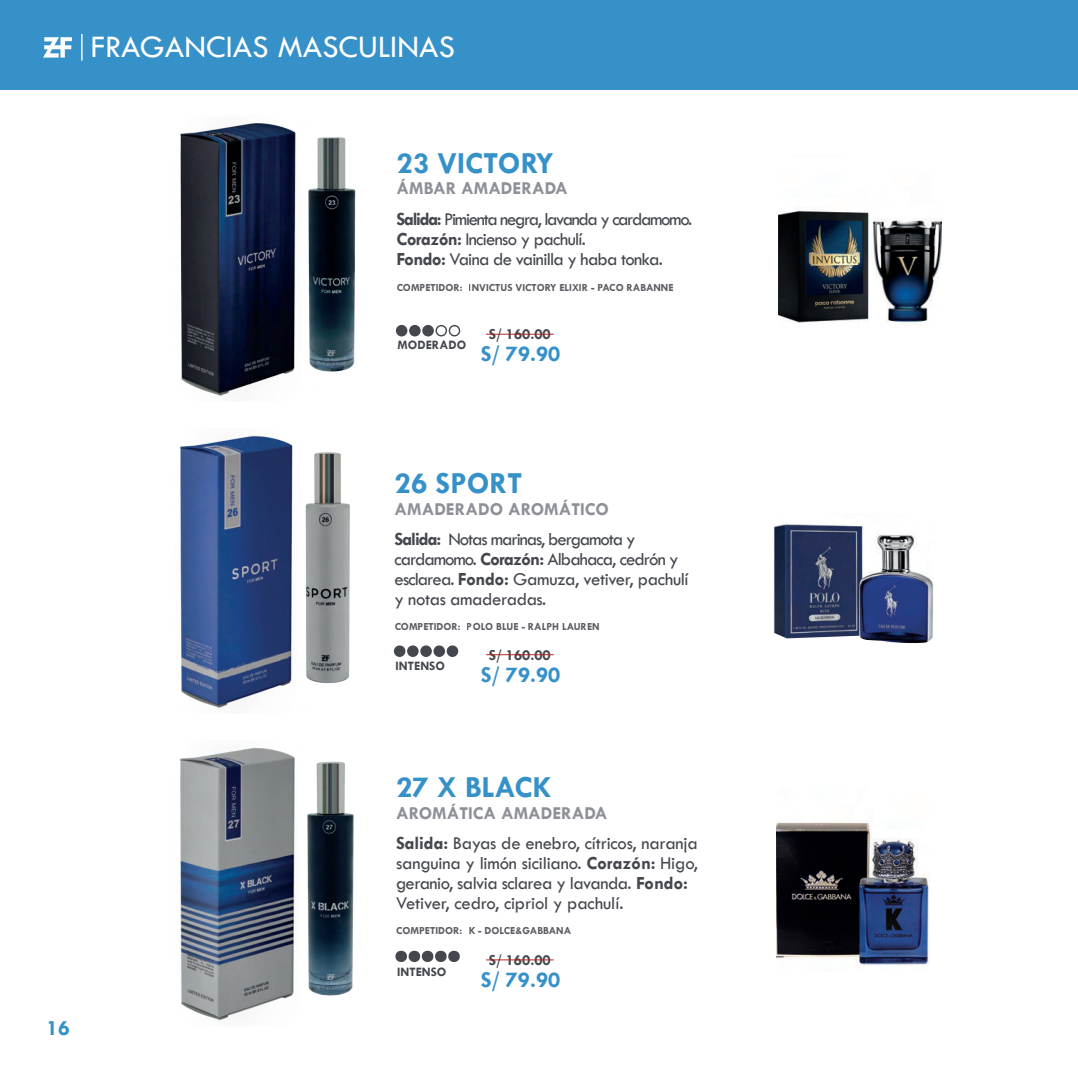
<style>
.page{position:relative;width:1078px;height:1078px;background:#fff}
.page>*{position:absolute;margin:0;border:0;box-sizing:border-box;transform-origin:0 0}
.t1{font:32.4px "Tw Cen";color:#fff}
.t2{font:700 30.8px "Tw Cen";color:#3691c9}
.t3{font:700 22.8px "Tw Cen";color:#3691c9}
.t4{font:700 22px "Tw Cen";color:#3691c9}
.t5{font:18.6px/20px "Tw Cen";letter-spacing:-.01em;color:#44474e}
.t6{font:18.6px/20px "Tw Cen";letter-spacing:-.05em;color:#44474e}
.t7{font:18.6px/20px "Tw Cen";letter-spacing:-.03em;color:#44474e}
.t8{font:700 18.4px "Tw Cen";color:#8e9098}
.t9{font:700 15.4px "Tw Cen";color:#44474e}
.t10{font:700 13px "Tw Cen";color:#44474e}
.t11{font:700 10.8px "Tw Cen";color:#2f2b35}
.s1{font-weight:700}
</style>
<div class="page">
<div style="left:0;top:0;width:1077px;height:89px;background:#3691c9"></div>
<svg style="left:43px;top:37px;width:29px;height:21px"></svg>
<hr style="left:81px;top:34px;width:2px;height:27px;background:#fff">
<img style="left:778px;top:207px;width:163px;height:117px">
<img style="left:773px;top:524px;width:161px;height:108px">
<svg style="left:773px;top:632px;width:160px;height:11px"></svg>
<div style="left:396px;top:325px;width:10px;height:10px;background:#44474e;border-radius:50%"></div>
<div style="left:396px;top:325px;width:11px;height:11px;border:1px solid #44474e;border-radius:50%"></div>
<div style="left:409px;top:325px;width:11px;height:10px;background:#44474e;border-radius:50%"></div>
<div style="left:409px;top:325px;width:11px;height:11px;border:1px solid #44474e;border-radius:50%"></div>
<div style="left:423px;top:325px;width:10px;height:10px;background:#44474e;border-radius:50%"></div>
<div style="left:422px;top:325px;width:12px;height:11px;border:1px solid #44474e;border-radius:50%"></div>
<div style="left:435px;top:325px;width:12px;height:11px;border:1px solid #44474e;border-radius:50%"></div>
<div style="left:448px;top:325px;width:12px;height:11px;border:1px solid #44474e;border-radius:50%"></div>
<div style="left:394px;top:646px;width:10px;height:10px;background:#44474e;border-radius:50%"></div>
<div style="left:394px;top:645px;width:11px;height:11px;border:1px solid #44474e;border-radius:50%"></div>
<div style="left:407px;top:646px;width:11px;height:10px;background:#44474e;border-radius:50%"></div>
<div style="left:407px;top:645px;width:11px;height:11px;border:1px solid #44474e;border-radius:50%"></div>
<div style="left:421px;top:646px;width:10px;height:10px;background:#44474e;border-radius:50%"></div>
<div style="left:420px;top:645px;width:12px;height:11px;border:1px solid #44474e;border-radius:50%"></div>
<div style="left:434px;top:646px;width:10px;height:10px;background:#44474e;border-radius:50%"></div>
<div style="left:433px;top:645px;width:12px;height:11px;border:1px solid #44474e;border-radius:50%"></div>
<div style="left:447px;top:646px;width:10px;height:10px;background:#44474e;border-radius:50%"></div>
<div style="left:446px;top:645px;width:12px;height:11px;border:1px solid #44474e;border-radius:50%"></div>
<svg style="left:396px;top:950px;width:64px;height:12px"></svg>
<img style="left:776px;top:822px;width:154px;height:144px">
<img style="left:180px;top:123px;width:176px;height:273px">
<img style="left:180px;top:435px;width:170px;height:273px">
<img style="left:180px;top:747px;width:174px;height:274px">
<hr style="left:486px;top:333px;width:67px;height:1px;background:#b52624">
<hr style="left:486px;top:654px;width:67px;height:1px;background:#b52624">
<hr style="left:486px;top:959px;width:67px;height:1px;background:#b52624">
<h1 class="t1" style="left:91px;top:33px;width:365px">FRAGANCIAS MASCULINAS</h1>
<h2 class="t2" style="left:396px;top:150px;width:159px">23 VICTORY</h2>
<p class="t8" style="left:396px;top:180px;width:172px">ÁMBAR AMADERADA</p>
<p class="t7" style="left:396px;top:209px;width:297px"><span class="s1">Salida:</span> Pimienta negra, lavanda y cardamomo.<br><span class="s1">Corazón:</span> Incienso y pachulí.<br><span class="s1">Fondo:</span> Vaina de vainilla y haba tonka.</p>
<p class="t11" style="left:396px;top:282px;width:278px">COMPETIDOR: INVICTUS VICTORY ELIXIR - PACO RABANNE</p>
<p class="t10" style="left:397px;top:339px;width:70px">MODERADO</p>
<p class="t9" style="left:488px;top:328px;width:63px">S/ 160.00</p>
<p class="t3" style="left:480px;top:344px;width:81px">S/ 79.90</p>
<p class="t4" style="left:46px;top:1018px;width:25px">16</p>
<h2 class="t2" style="left:394px;top:470px;width:129px">26 SPORT</h2>
<p class="t8" style="left:394px;top:501px;width:216px">AMADERADO AROMÁTICO</p>
<p class="t6" style="left:394px;top:530px;width:295px"><span class="s1">Salida:</span> Notas marinas, bergamota y cardamomo. <span class="s1">Corazón:</span> Albahaca, cedrón y esclarea. <span class="s1">Fondo:</span> Gamuza, vetiver, pachulí y notas amaderadas.</p>
<p class="t11" style="left:394px;top:621px;width:206px">COMPETIDOR: POLO BLUE - RALPH LAUREN</p>
<p class="t10" style="left:395px;top:660px;width:51px">INTENSO</p>
<p class="t9" style="left:488px;top:648px;width:63px">S/ 160.00</p>
<p class="t3" style="left:480px;top:664px;width:81px">S/ 79.90</p>
<h2 class="t2" style="left:396px;top:773px;width:157px">27 X BLACK</h2>
<p class="t8" style="left:396px;top:804px;width:213px">AROMÁTICA AMADERADA</p>
<p class="t5" style="left:396px;top:833px;width:303px"><span class="s1">Salida:</span> Bayas de enebro, cítricos, naranja sanguina y limón siciliano. <span class="s1">Corazón:</span> Higo, geranio, salvia sclarea y lavanda. <span class="s1">Fondo:<br></span>Vetiver, cedro, cipriol y pachulí.</p>
<p class="t11" style="left:396px;top:926px;width:176px">COMPETIDOR: K - DOLCE&amp;GABBANA</p>
<p class="t10" style="left:397px;top:965px;width:51px">INTENSO</p>
<p class="t9" style="left:488px;top:953px;width:63px">S/ 160.00</p>
<p class="t3" style="left:480px;top:969px;width:81px">S/ 79.90</p>
</div>
